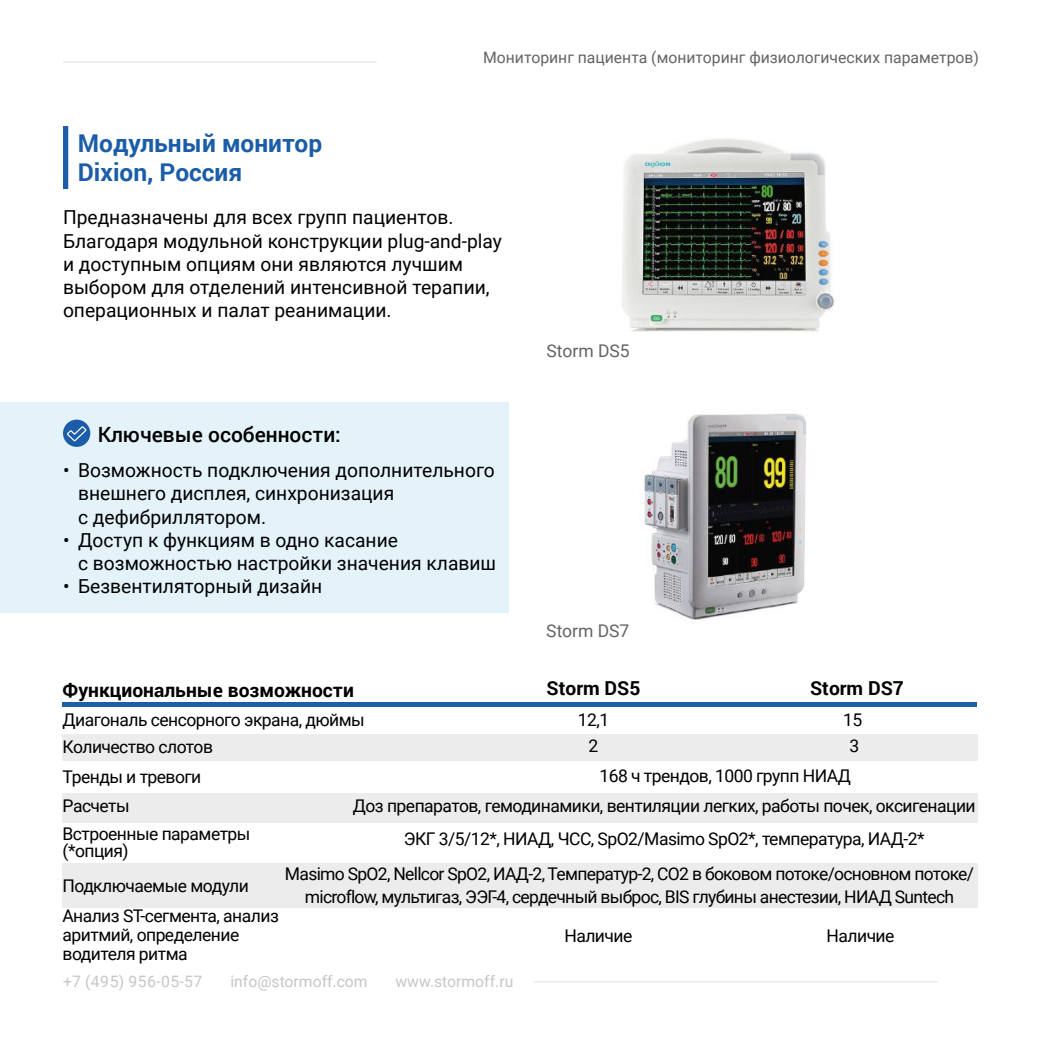
<style>
.page{position:relative;width:1042px;height:1042px;background:#fff}
.page>*{position:absolute;margin:0;border:0;box-sizing:border-box;transform-origin:0 0}
.t1{font:700 24.5px/29.8px "Roboto";color:#1b5da8}
.t2{font:500 21px "Roboto";color:#000}
.t3{font:19.25px/23.1px "Roboto";color:#000}
.t4{font:700 19.25px "Roboto";color:#000}
.t5{font:17.5px/17.5px "Roboto";letter-spacing:-.03em;color:#000}
.t6{font:17.5px "Roboto";color:#636362}
.t7{font:15.75px "Roboto";color:#636362}
.t8{font:15.75px "Roboto";color:#c6c6c5}
.t9{font:15.75px "Roboto";letter-spacing:.035em;color:#c6c6c5}
</style>
<div class="page">
<hr style="left:533px;top:981px;width:405px;height:1px;background:#ececec">
<div style="left:63px;top:126px;width:5px;height:63px;background:#1b5da8"></div>
<hr style="left:63px;top:61px;width:314px;height:2px;background:#ececec">
<div style="left:62px;top:734px;width:915px;height:26px;background:#ececec"></div>
<div style="left:62px;top:793px;width:915px;height:30px;background:#ececec"></div>
<div style="left:62px;top:863px;width:915px;height:45px;background:#ececec"></div>
<div style="left:62px;top:702px;width:915px;height:5px;background:#1d5ea9"></div>
<div style="left:0;top:403px;width:508px;height:210px;background:#e4f2fa"></div>
<div style="left:63px;top:420px;width:27px;height:27px;background:#1b5da8;border-radius:50%"></div>
<svg style="left:67px;top:425px;width:21px;height:17px"></svg>
<img style="left:622px;top:139px;width:213px;height:192px">
<img style="left:644px;top:414px;width:163px;height:206px">
<h1 class="t1" style="left:78px;top:127px;width:246px">Модульный монитор<br>Dixion, Россия</h1>
<p class="t7" style="left:483px;top:46px;width:497px">Мониторинг пациента (мониторинг физиологических параметров)</p>
<p class="t3" style="left:63px;top:205px;width:440px">Предназначены для всех групп пациентов.<br>Благодаря модульной конструкции plug-and-play и доступным опциям они являются лучшим выбором для отделений интенсивной терапии, операционных и палат реанимации.</p>
<p class="t2" style="left:98px;top:420px;width:245px">Ключевые особенности:</p>
<p class="t3" style="left:78px;top:458px;width:418px;text-indent:-15px">• Возможность подключения дополнительного внешнего дисплея, синхронизация<br>с дефибриллятором.</p>
<p class="t3" style="left:78px;top:527px;width:419px;text-indent:-15px">• Доступ к функциям в одно касание<br>с возможностью настройки значения клавиш</p>
<p class="t3" style="left:63px;top:574px;width:261px">• Безвентиляторный дизайн</p>
<p class="t6" style="left:546px;top:338px;width:85px">Storm DS5</p>
<p class="t6" style="left:546px;top:618px;width:85px">Storm DS7</p>
<p class="t4" style="left:546px;top:674px;width:95px">Storm DS5</p>
<p class="t4" style="left:810px;top:674px;width:95px">Storm DS7</p>
<p class="t5" style="left:843px;top:706px;width:21px;line-height:26.1px;text-align:center">15<br>3</p>
<p class="t4" style="left:63px;top:676px;width:293px">Функциональные возможности</p>
<p class="t5" style="left:63px;top:737px;width:152px">Количество слотов</p>
<p class="t5" style="left:63px;top:711px;width:304px">Диагональ сенсорного экрана, дюймы</p>
<p class="t5" style="left:578px;top:711px;width:33px">12,1</p>
<p class="t5" style="left:588px;top:737px;width:11px">2</p>
<p class="t5" style="left:353px;top:760px;width:624px;line-height:30.1px;text-indent:247px">168 ч трендов, 1000 групп НИАД<br>Доз препаратов, гемодинамики, вентиляции легких, работы почек, оксигенации</p>
<p class="t5" style="left:285px;top:821px;width:690px;line-height:34.6px;text-indent:119px">ЭКГ 3/5/12*, НИАД, ЧСС, SpO2/Masimo SpO2*, температура, ИАД-2*<br>Masimo SpO2, Nellcor SpO2, ИАД-2, Температур-2, СО2 в боковом потоке/основном потоке/</p>
<p class="t5" style="left:305px;top:887px;width:651px">microflow, мультигаз, ЭЭГ-4, сердечный выброс, BIS глубины анестезии, НИАД Suntech</p>
<p class="t5" style="left:63px;top:767px;width:140px">Тренды и тревоги</p>
<p class="t5" style="left:63px;top:796px;width:69px">Расчеты</p>
<p class="t5" style="left:63px;top:824px;width:189px">Встроенные параметры (*опция)</p>
<p class="t5" style="left:63px;top:870px;width:218px;line-height:29.6px">Подключаемые модули<br>Анализ ST-сегмента, анализ</p>
<p class="t5" style="left:63px;top:924px;width:178px;line-height:19.2px">аритмий, определение водителя ритма</p>
<p class="t5" style="left:564px;top:926px;width:69px">Наличие</p>
<p class="t5" style="left:826px;top:926px;width:69px">Наличие</p>
<p class="t9" style="left:63px;top:970px;width:141px">+7 (495) 956-05-57</p>
<p class="t8" style="left:230px;top:970px;width:139px">info@stormoff.com</p>
<p class="t8" style="left:395px;top:970px;width:119px">www.stormoff.ru</p>
</div>
